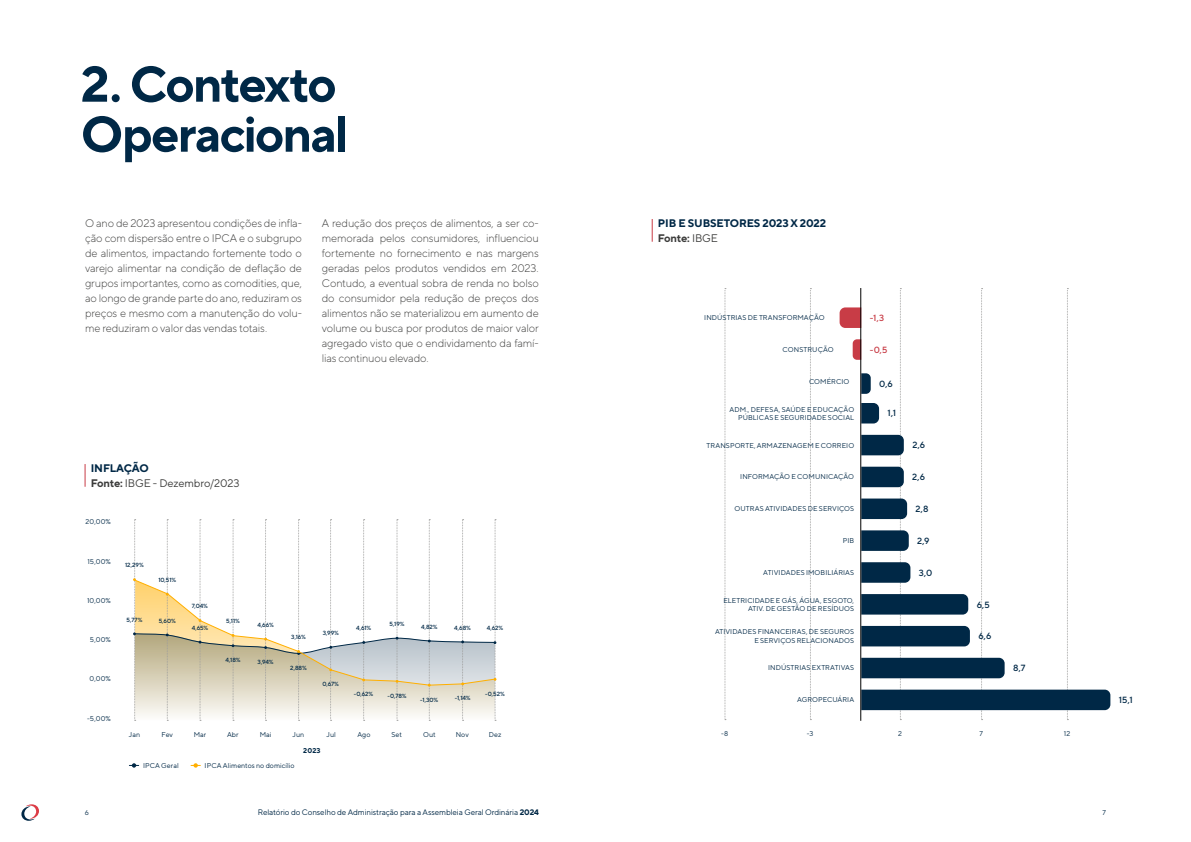
<style>
.page{position:relative;width:1191px;height:842px;background:#fff}
.page>*{position:absolute;margin:0;border:0;box-sizing:border-box;transform-origin:0 0}
.t1{font:700 50px/50px "TT Norms Pro";letter-spacing:-.04em;color:#002846}
.t2{font:300 11px/15px "TT Norms Pro";letter-spacing:-.01em;color:#3c3c3b;text-align:justify}
.t3{font:700 11px/15px "TT Norms Pro";letter-spacing:-.01em;color:#002846}
.t4{font:11px/15px "TT Norms Pro";letter-spacing:-.01em;color:#3c3c3b}
.t5{font:500 9px "TT Norms Pro";color:#002846}
.t6{font:500 9px "TT Norms Pro";color:#c83c46}
.t7{font:8px "TT Norms Pro";letter-spacing:-.01em;color:#002846}
.t8{font:7px/8.4px "TT Norms Pro";letter-spacing:.01em;color:#002846;text-align:right}
.t9{font:700 7px "TT Norms Pro";color:#002846}
.t10{font:500 6px "TT Norms Pro";letter-spacing:-.01em;color:#002846}
.s1{font-weight:700;color:#002846}
.s2{font-weight:700}
.s3{color:#3c3c3b}
.s4{font-weight:400;color:#3c3c3b}
</style>
<div class="page">
<svg style="left:85px;top:464px;width:1px;height:23px"></svg>
<svg style="left:191px;top:763px;width:9px;height:5px"></svg>
<svg style="left:129px;top:763px;width:10px;height:5px"></svg>
<svg style="left:651px;top:219px;width:1px;height:23px"></svg>
<svg style="left:810px;top:288px;width:1px;height:432px"></svg>
<svg style="left:724px;top:288px;width:2px;height:432px"></svg>
<svg style="left:839px;top:288px;width:271px;height:432px"></svg>
<hr style="left:860px;top:288px;width:1px;height:433px;background:#000">
<svg style="left:133px;top:519px;width:363px;height:202px"></svg>
<svg style="left:21px;top:804px;width:18px;height:17px"></svg>
<h1 class="t1" style="left:81px;top:57px;width:269px">2. Contexto<br>Operacional</h1>
<p class="t2" style="left:85px;top:215px;width:218px">O ano de 2023 apresentou condições de infla&shy;ção com dispersão entre o IPCA e o subgrupo de alimentos, impactando fortemente todo o varejo alimentar na condição de deflação de grupos importantes, como as comodities, que, ao longo de grande parte do ano, reduziram os preços e mesmo com a manutenção do volu&shy;me reduziram o valor das vendas totais.</p>
<p class="t2" style="left:322px;top:215px;width:218px">A redução dos preços de alimentos, a ser co&shy;memorada pelos consumidores, influenciou fortemente no fornecimento e nas margens geradas pelos produtos vendidos em 2023.<br>Contudo, a eventual sobra de renda no bolso do consumidor pela redução de preços dos alimentos não se materializou em aumento de volume ou busca por produtos de maior valor agregado visto que o endividamento da famí&shy;lias continuou elevado.</p>
<p class="t4" style="left:91px;top:460px;width:150px"><span class="s1">INFLAÇÃO<br></span><span class="s2">Fonte:</span> IBGE - Dezembro/2023</p>
<p class="t8" style="left:86px;top:517px;width:27px">20,00%</p>
<p class="t8" style="left:87px;top:557px;width:25px">15,00%</p>
<p class="t8" style="left:87px;top:596px;width:25px">10,00%</p>
<p class="t8" style="left:90px;top:635px;width:22px">5,00%</p>
<p class="t8" style="left:90px;top:674px;width:23px">0,00%</p>
<p class="t8" style="left:87px;top:714px;width:25px">-5,00%</p>
<p class="t8" style="left:129px;top:730px;width:13px">Jan</p>
<p class="t8" style="left:161px;top:730px;width:13px">Fev</p>
<p class="t8" style="left:194px;top:730px;width:14px">Mar</p>
<p class="t8" style="left:227px;top:730px;width:13px">Abr</p>
<p class="t8" style="left:260px;top:730px;width:13px">Mai</p>
<p class="t8" style="left:292px;top:730px;width:13px">Jun</p>
<p class="t8" style="left:326px;top:730px;width:11px">Jul</p>
<p class="t8" style="left:357px;top:730px;width:15px">Ago</p>
<p class="t8" style="left:391px;top:730px;width:12px">Set</p>
<p class="t8" style="left:423px;top:730px;width:14px">Out</p>
<p class="t8" style="left:456px;top:730px;width:14px">Nov</p>
<p class="t8" style="left:489px;top:730px;width:14px">Dez</p>
<p class="t10" style="left:125px;top:561px;width:20px">12,29%</p>
<p class="t10" style="left:158px;top:576px;width:19px">10,51%</p>
<p class="t10" style="left:192px;top:602px;width:18px">7,04%</p>
<p class="t10" style="left:126px;top:616px;width:17px">5,77%</p>
<p class="t10" style="left:159px;top:617px;width:19px">5,60%</p>
<p class="t10" style="left:226px;top:617px;width:15px">5,11%</p>
<p class="t10" style="left:389px;top:620px;width:17px">5,19%</p>
<p class="t10" style="left:257px;top:621px;width:18px">4,66%</p>
<p class="t10" style="left:421px;top:623px;width:18px">4,82%</p>
<p class="t10" style="left:454px;top:624px;width:18px">4,68%</p>
<p class="t10" style="left:487px;top:624px;width:18px">4,62%</p>
<p class="t10" style="left:192px;top:624px;width:18px">4,65%</p>
<p class="t10" style="left:356px;top:624px;width:17px">4,61%</p>
<p class="t10" style="left:323px;top:629px;width:18px">3,99%</p>
<p class="t10" style="left:291px;top:633px;width:16px">3,16%</p>
<p class="t10" style="left:225px;top:656px;width:17px">4,18%</p>
<p class="t10" style="left:258px;top:658px;width:17px">3,94%</p>
<p class="t10" style="left:290px;top:663px;width:18px">2,88%</p>
<p class="t10" style="left:322px;top:680px;width:18px">0,67%</p>
<p class="t10" style="left:485px;top:690px;width:21px">-0,52%</p>
<p class="t10" style="left:354px;top:690px;width:21px">-0,62%</p>
<p class="t10" style="left:387px;top:692px;width:21px">-0,78%</p>
<p class="t10" style="left:420px;top:695px;width:20px">-1,30%</p>
<p class="t10" style="left:455px;top:694px;width:17px">-1,14%</p>
<p class="t8" style="left:143px;top:761px;width:37px">IPCA Geral</p>
<p class="t8" style="left:205px;top:761px;width:92px">IPCA Alimentos no domicílio</p>
<p class="t9" style="left:303px;top:746px;width:19px">2023</p>
<p class="t3" style="left:658px;top:215px;width:170px">PIB E SUBSETORES 2023 X 2022<br><span class="s3">Fonte:</span> <span class="s4">IBGE</span></p>
<p class="t8" style="left:704px;top:313px;width:122px">INDÚSTRIAS DE TRANSFORMAÇÃO</p>
<p class="t6" style="left:869px;top:312px;width:16px">-1,3</p>
<p class="t8" style="left:782px;top:345px;width:53px">CONSTRUÇÃO</p>
<p class="t6" style="left:869px;top:344px;width:19px">-0,5</p>
<p class="t8" style="left:809px;top:377px;width:42px">COMÉRCIO</p>
<p class="t5" style="left:879px;top:378px;width:15px">0,6</p>
<p class="t8" style="left:729px;top:405px;width:126px">ADM., DEFESA, SAÚDE E EDUCAÇÃO<br>PÚBLICAS E SEGURIDADE SOCIAL</p>
<p class="t5" style="left:887px;top:407px;width:10px">1,1</p>
<p class="t8" style="left:706px;top:441px;width:149px">TRANSPORTE, ARMAZENAGEM E CORREIO</p>
<p class="t5" style="left:912px;top:439px;width:14px">2,6</p>
<p class="t8" style="left:740px;top:472px;width:115px">INFORMAÇÃO E COMUNICAÇÃO</p>
<p class="t5" style="left:912px;top:471px;width:14px">2,6</p>
<p class="t8" style="left:734px;top:504px;width:121px">OUTRAS ATIVIDADES DE SERVIÇOS</p>
<p class="t5" style="left:915px;top:503px;width:14px">2,8</p>
<p class="t8" style="left:843px;top:536px;width:13px">PIB</p>
<p class="t5" style="left:917px;top:535px;width:14px">2,9</p>
<p class="t8" style="left:763px;top:568px;width:92px">ATIVIDADES IMOBILIÁRIAS</p>
<p class="t5" style="left:919px;top:567px;width:15px">3,0</p>
<p class="t8" style="left:723px;top:596px;width:132px">ELETRICIDADE E GÁS, ÁGUA, ESGOTO,<br>ATIV. DE GESTÃO DE RESÍDUOS</p>
<p class="t5" style="left:976px;top:598px;width:15px">6,5</p>
<p class="t8" style="left:715px;top:627px;width:141px">ATIVIDADES FINANCEIRAS, DE SEGUROS<br>E SERVIÇOS RELACIONADOS</p>
<p class="t5" style="left:978px;top:630px;width:14px">6,6</p>
<p class="t8" style="left:768px;top:664px;width:88px">INDÚSTRIAS EXTRATIVAS</p>
<p class="t5" style="left:1013px;top:662px;width:14px">8,7</p>
<p class="t8" style="left:797px;top:695px;width:59px">AGROPECUÁRIA</p>
<p class="t8" style="left:721px;top:729px;width:9px">-8</p>
<p class="t8" style="left:806px;top:729px;width:8px">-3</p>
<p class="t8" style="left:898px;top:729px;width:5px">2</p>
<p class="t8" style="left:979px;top:729px;width:5px">7</p>
<p class="t8" style="left:1063px;top:729px;width:8px">12</p>
<p class="t5" style="left:1118px;top:694px;width:16px">15,1</p>
<p class="t8" style="left:85px;top:808px;width:6px">6</p>
<p class="t7" style="left:258px;top:807px;width:282px">Relatório do Conselho de Administração para a Assembleia Geral Ordinária <span class="s2">2024</span></p>
<p class="t8" style="left:1102px;top:808px;width:5px">7</p>
</div>
